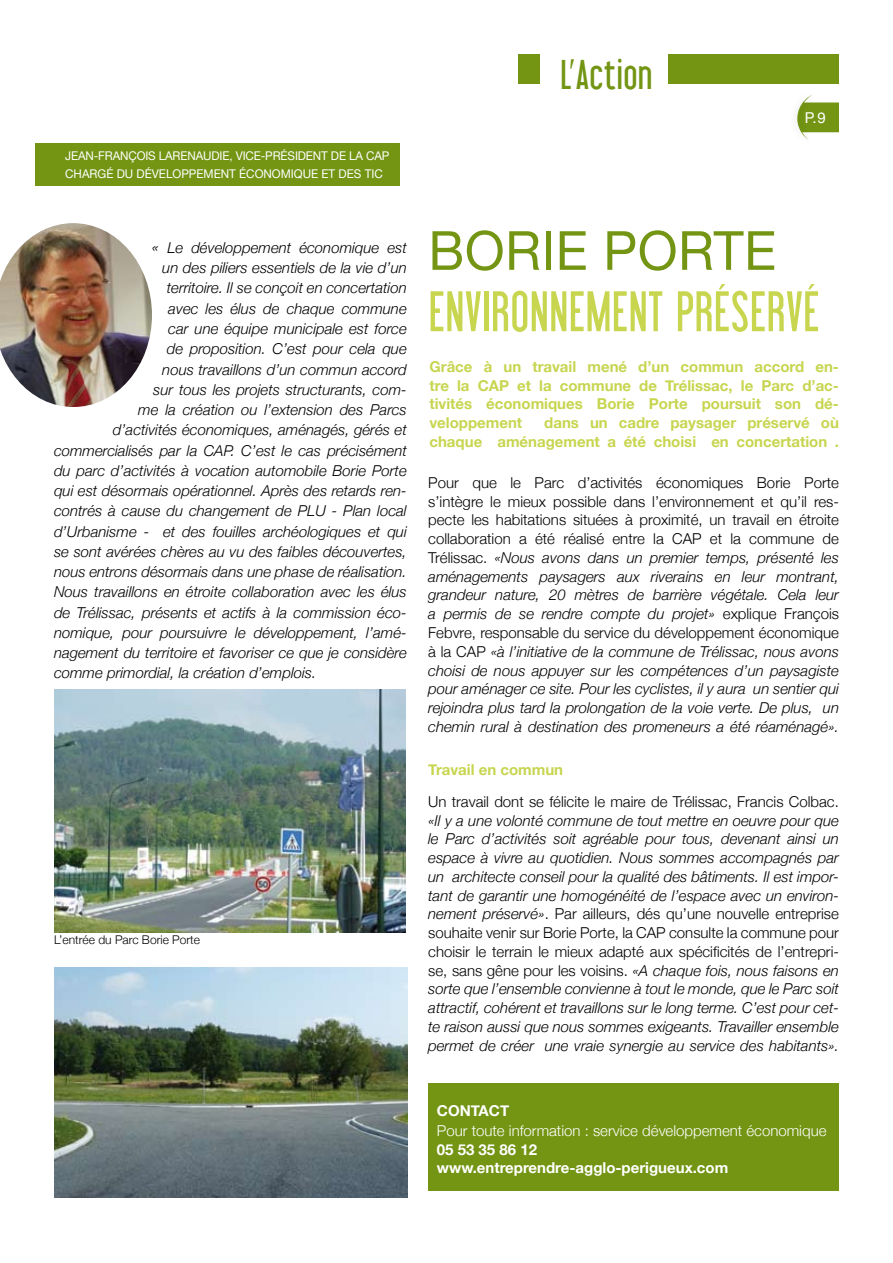
<style>
.page{position:relative;width:893px;height:1263px;background:#fff}
.page>*{position:absolute;margin:0;border:0;box-sizing:border-box;transform-origin:0 0}
.t1{font:55.5px "Libel Suit";letter-spacing:.04em;color:#c7d54f}
.t2{font:54px "Helvetica Neue";letter-spacing:.01em;color:#739513}
.t3{font:40.5px "Libel Suit";letter-spacing:.04em;color:#739513}
.t4{font:italic 300 15px/18.8px "Helvetica Neue";color:#000;text-align:justify}
.t5{font:700 15px/18.8px "Helvetica Neue";color:#c7d54f;text-align:justify}
.t6{font:300 15px "Helvetica Neue";color:#000}
.t7{font:700 15px/18.8px "Helvetica Neue";color:#fff}
.t8{font:300 15px "Helvetica Neue";color:#fff}
.t9{font:15px "Helvetica Neue";color:#fff}
.t10{font:12px/18px "Helvetica Neue";color:#fff}
.t11{font:300 12px "Helvetica Neue";color:#000}
.s1{font-size:16.5px}
.s2{font-style:normal}
</style>
<div class="page">
<div style="left:669px;top:54px;width:170px;height:30px;background:#739513"></div>
<div style="left:519px;top:54px;width:21px;height:30px;background:#739513"></div>
<svg style="left:797px;top:95px;width:42px;height:45px"></svg>
<div style="left:805px;top:108px;width:30px;height:15px;background:#739513"></div>
<div style="left:35px;top:144px;width:365px;height:42px;background:#739513"></div>
<img style="left:0;top:223px;width:152px;height:184px">
<div style="left:428px;top:1083px;width:411px;height:108px;background:#739513"></div>
<img style="left:54px;top:690px;width:351px;height:243px">
<img style="left:54px;top:967px;width:353px;height:230px">
<p class="t10" style="left:65px;top:147px;width:326px">JEAN-FRANÇOIS LARENAUDIE, VICE-PRÉSIDENT DE LA CAP<br>CHARGÉ DU DÉV</p>
<p class="t10" style="left:159px;top:165px;width:225px">ELOPPEMENT ÉCONOMIQU E ET DES TIC</p>
<p class="t4" style="left:152px;top:238px;width:256px"><span class="s1">«</span> Le développement économique est</p>
<p class="t4" style="left:162px;top:258px;width:246px">un des piliers essentiels de la vie d’un</p>
<p class="t4" style="left:167px;top:279px;width:241px">territoire. Il se conçoit en concertation</p>
<p class="t4" style="left:168px;top:299px;width:240px">avec les élus de chaque commune</p>
<p class="t4" style="left:168px;top:319px;width:240px">car une équipe municipale est force</p>
<p class="t4" style="left:167px;top:339px;width:242px">de proposition. C’est pour cela que</p>
<p class="t4" style="left:162px;top:360px;width:246px">nous travaillons d’un commun accord</p>
<p class="t4" style="left:153px;top:380px;width:255px">sur tous les projets structurants, com-</p>
<p class="t4" style="left:138px;top:400px;width:270px">me la création ou l’extension des Parcs</p>
<p class="t4" style="left:113px;top:420px;width:295px">d’activités économiques, aménagés, gérés et</p>
<p class="t4" style="left:54px;top:441px;width:354px">commercialisés par la CAP. C’est le cas précisément</p>
<p class="t4" style="left:54px;top:461px;width:354px">du parc d’activités à vocation automobile Borie Porte</p>
<p class="t4" style="left:54px;top:481px;width:354px">qui est désormais opérationnel. Après des retards ren-</p>
<p class="t4" style="left:54px;top:501px;width:354px">contrés à cause du changement de PLU - Plan local</p>
<p class="t4" style="left:54px;top:522px;width:354px">d’Urbanisme - et des fouilles archéologiques et qui</p>
<p class="t4" style="left:54px;top:542px;width:354px">se sont avérées chères au vu des faibles découvertes,</p>
<p class="t4" style="left:54px;top:562px;width:354px">nous entrons désormais dans une phase de réalisation.</p>
<p class="t4" style="left:54px;top:582px;width:354px">Nous travaillons en étroite collaboration avec les élus</p>
<p class="t4" style="left:54px;top:603px;width:354px">de Trélissac, présents et actifs à la commission éco-</p>
<p class="t4" style="left:54px;top:623px;width:354px">nomique, pour poursuivre le développement, l’amé-</p>
<p class="t4" style="left:54px;top:643px;width:354px">nagement du territoire et favoriser ce que je considère</p>
<p class="t4" style="left:54px;top:663px;width:264px">comme primordial, la création d’emplois.</p>
<p class="t11" style="left:54px;top:932px;width:148px">L’entrée du Parc Borie Porte</p>
<h3 class="t3" style="left:561px;top:52px;width:92px">L’Action</h3>
<p class="t9" style="left:805px;top:108px;width:22px">P.9</p>
<h2 class="t2" style="left:428px;top:218px;width:68px">BORIE</h2>
<h2 class="t2" style="left:603px;top:218px;width:168px">PORTE</h2>
<h1 class="t1" style="left:429px;top:282px;width:391px">ENVIRONNEMENT PRÉSERVÉ</h1>
<p class="t5" style="left:429px;top:357px;width:411px">Grâce à un travail mené d’un commun accord en&shy;tre la CAP et la commune de Trélissac, le Parc d’ac&shy;tivités économiques Borie Porte poursuit son dé&shy;veloppement</p>
<p class="t5" style="left:429px;top:413px;width:411px;text-align:right">dans un cadre paysager préservé où<br>chaque aménagement a été choisi en concertation .</p>
<p class="t4" style="left:428px;top:473px;width:412px"><span class="s2">Pour que le Parc d’activités économiques Borie Porte s’intègre le mieux possible dans l’environnement et qu’il res&shy;pecte les habitations situées à proximité, un travail en étroite collaboration a été réalisé entre la CAP et la commune de Trélissac.</span> «Nous avons dans un premier temps, présenté les aménagements paysagers aux riverains en leur montrant, grandeur nature, 20 mètres de barrière végétale. Cela leur a permis de se rendre compte du projet» <span class="s2">explique François Febvre, responsable du service du développement économique à la CAP</span> «à l’initiative de la commune de Trélissac, nous avons choisi de nous appuyer sur les compétences d’un paysagiste pour aménager ce site. Pour les cyclistes, il y aura un sentier qui rejoindra plus tard la prolongation de la voie verte. De plus, un chemin rural à destination des promeneurs a été réaménagé».</p>
<p class="t5" style="left:428px;top:760px;width:136px">Travail en commun</p>
<p class="t6" style="left:428px;top:792px;width:412px">Un travail dont se félicite le maire de Trélissac, Francis Colbac.</p>
<p class="t4" style="left:428px;top:811px;width:412px">«Il y a une volonté commune de tout mettre en oeuvre pour que le Parc d’activités soit agréable pour tous, devenant ainsi un espace à vivre au quotidien. Nous sommes accompagnés par un architecte conseil pour la qualité des bâtiments. Il est impor&shy;tant de garantir une homogénéité de l’espace avec un environ&shy;nement préservé»<span class="s2">. Par ailleurs, dés qu’une nouvelle entreprise souhaite venir sur Borie Porte, la CAP consulte la commune pour choisir le terrain le mieux adapté aux spécificités de l’entrepri&shy;se, sans gêne pour les voisins.</span> «A chaque fois, nous faisons en sorte que l’ensemble convienne à tout le monde, que le Parc soit attractif, cohérent et travaillons sur le long terme. C’est pour cet&shy;te raison aussi que nous sommes exigeants. Travailler ensemble permet de créer une vraie synergie au service des habitants».</p>
<p class="t7" style="left:437px;top:1100px;width:74px">CONTACT</p>
<p class="t8" style="left:437px;top:1121px;width:391px">Pour toute information : service développement économique</p>
<p class="t7" style="left:437px;top:1139px;width:293px">05 53 35 86 12 www.entreprendre-agglo-perigueux.com</p>
</div>
